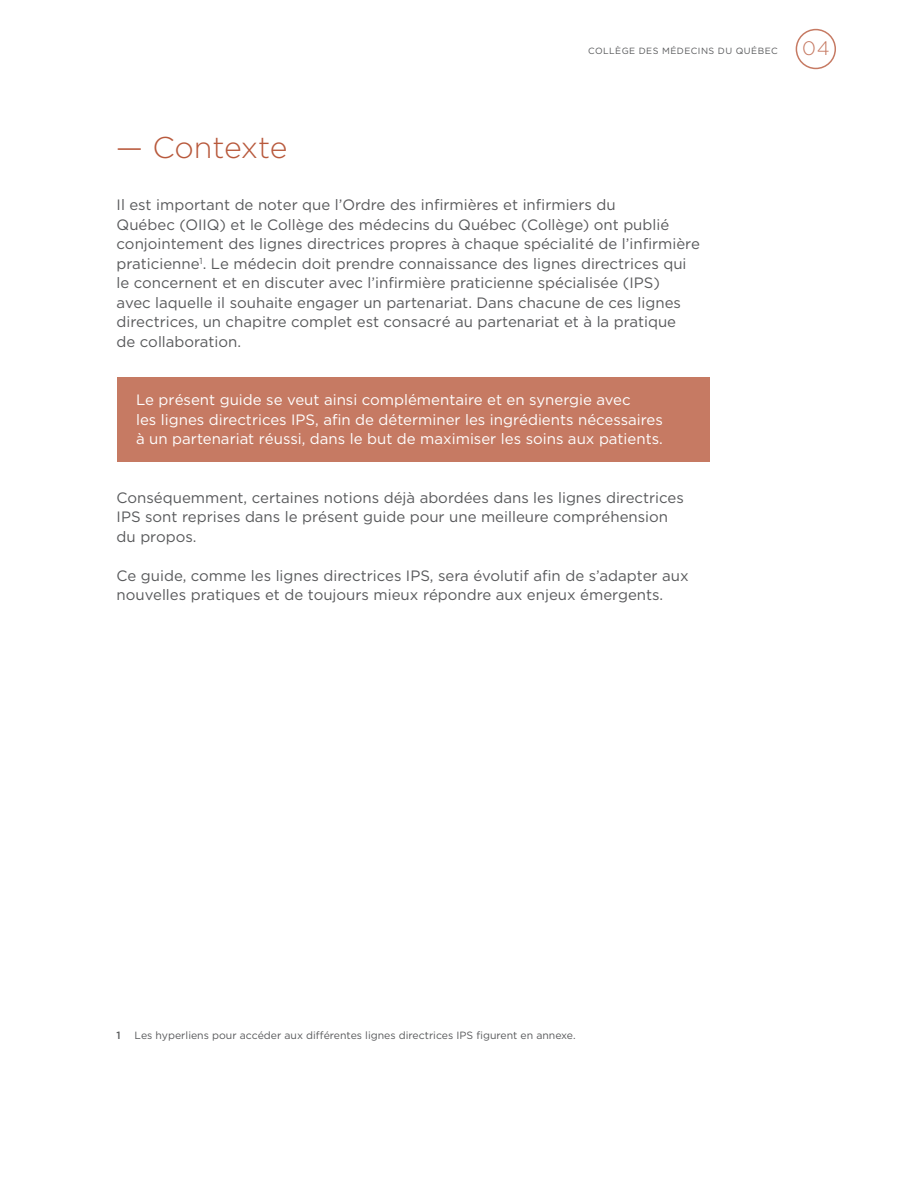
<style>
.page{position:relative;width:918px;height:1188px;background:#fff}
.page>*{position:absolute;margin:0;border:0;box-sizing:border-box;transform-origin:0 0}
.t1{font:300 30px "Gotham HTF";letter-spacing:-.01em;color:#b8593c}
.t2{font:15px/19.5px "Gotham HTF";color:#58595b}
.t3{font:15px/19.5px "Gotham HTF";color:#fff}
.t4{font:10.5px "Gotham HTF";color:#58595b}
.t5{font:500 10.5px "Gotham HTF";color:#58595b}
.t6{font:9px "Gotham HTF";letter-spacing:.05em;color:#58595b}
.s1{font-weight:300;font-size:19.5px;color:#c67a63}
</style>
<div class="page">
<div style="left:796px;top:29px;width:40px;height:40px;border:2px solid #c67a63;border-radius:50%"></div>
<div style="left:117px;top:378px;width:592px;height:84px;background:#c67a63"></div>
<h1 class="t1" style="left:116px;top:131px;width:173px">— Contexte</h1>
<p class="t6" style="left:588px;top:46px;width:243px">COLLÈGE DES MÉDECINS DU QUÉBEC <span class="s1">04</span></p>
<p class="t2" style="left:117px;top:195px;width:585px">Il est important de noter que l’Ordre des infirmières et infirmiers du<br>Québec (OIIQ) et le Collège des médecins du Québec (Collège) ont publié conjointement des lignes directrices propres à chaque spécialité de l’infirmière praticienne<sup>1</sup>. Le médecin doit prendre connaissance des lignes directrices qui le concernent et en discuter avec l’infirmière praticienne spécialisée (IPS)<br>avec laquelle il souhaite engager un partenariat. Dans chacune de ces lignes directrices, un chapitre complet est consacré au partenariat et à la pratique<br>de collaboration.</p>
<p class="t3" style="left:136px;top:390px;width:528px">Le présent guide se veut ainsi complémentaire et en synergie avec<br>les lignes directrices IPS, afin de déterminer les ingrédients nécessaires à un partenariat réussi, dans le but de maximiser les soins aux patients.</p>
<p class="t2" style="left:117px;top:488px;width:569px">Conséquemment, certaines notions déjà abordées dans les lignes directrices<br>IPS sont reprises dans le présent guide pour une meilleure compréhension du propos.</p>
<p class="t2" style="left:117px;top:566px;width:574px">Ce guide, comme les lignes directrices IPS, sera évolutif afin de s’adapter aux nouvelles pratiques et de toujours mieux répondre aux enjeux émergents.</p>
<p class="t5" style="left:117px;top:1030px;width:6px">1</p>
<p class="t4" style="left:135px;top:1030px;width:443px">Les hyperliens pour accéder aux différentes lignes directrices IPS figurent en annexe.</p>
</div>
